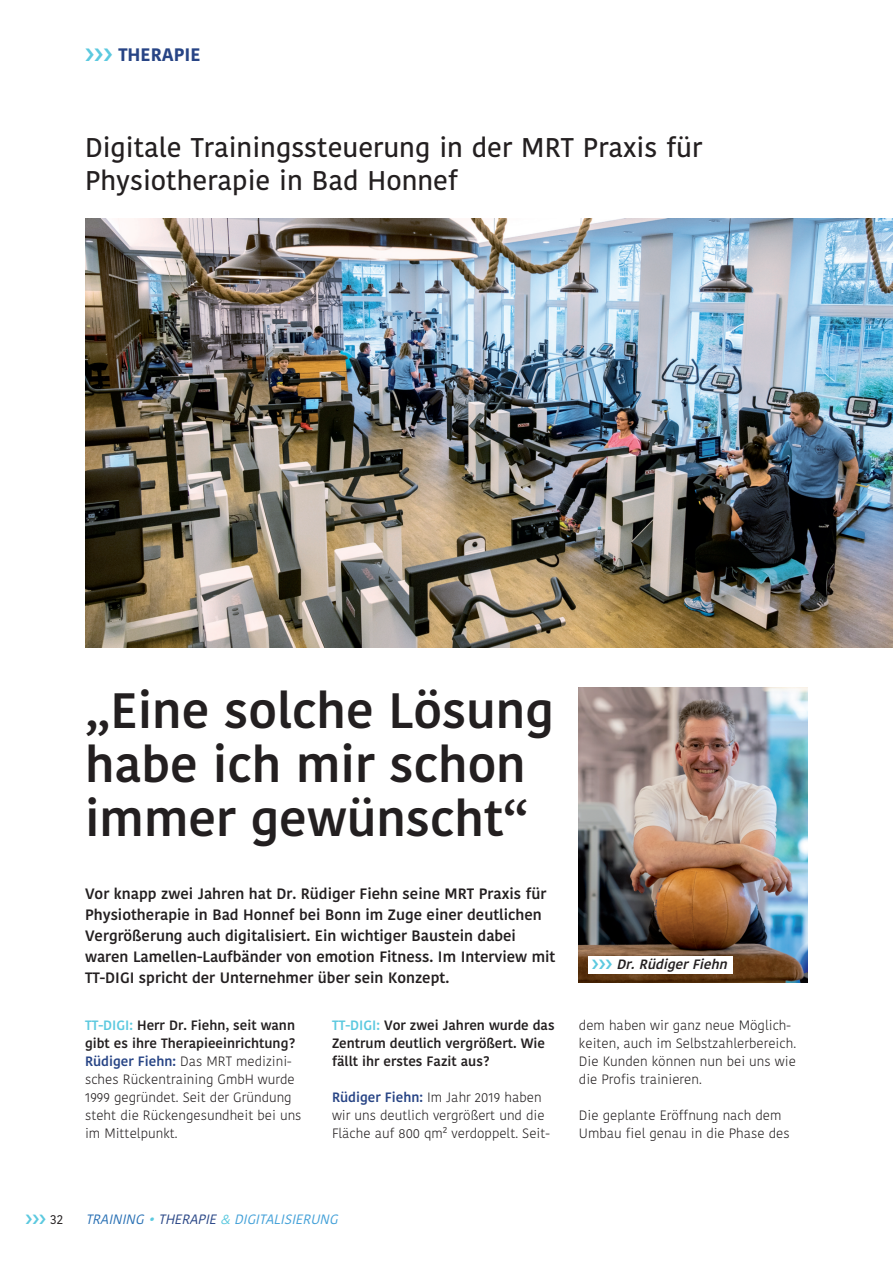
<style>
.page{position:relative;width:893px;height:1263px;background:#fff}
.page>*{position:absolute;margin:0;border:0;box-sizing:border-box;transform-origin:0 0}
.t1{font:600 49.5px/54px "Kohinoor Telugu";color:#231f20}
.t2{font:500 27px/33px "Kohinoor Telugu";color:#231f20}
.t3{font:700 18px "Kohinoor Telugu";color:#274485}
.t4{font:600 15px/21px "Kohinoor Telugu";color:#231f20}
.t5{font:300 13.5px/18.1px "Kohinoor Telugu";color:#231f20}
.t6{font:600 13.5px/18.1px "Kohinoor Telugu";color:#231f20}
.t7{font:italic 13.5px "Kohinoor Telugu";color:#42a0d8}
.t8{font:italic 600 13.5px "Kohinoor Telugu";color:#231f20}
.t9{font:13.5px "Kohinoor Telugu";color:#231f20}
.s1{font-weight:600;color:#5cc9df}
.s2{font-weight:600}
.s3{font-weight:600;color:#274485}
.s4{color:#5cc9df}
.s5{color:#2970b4}
.s6{color:#274485}
</style>
<div class="page">
<img style="left:85px;top:219px;width:808px;height:429px">
<img style="left:579px;top:687px;width:229px;height:296px">
<div style="left:588px;top:957px;width:145px;height:17px;background:#fff"></div>
<h3 class="t3" style="left:118px;top:48px;width:84px">THERAPIE</h3>
<h2 class="t2" style="left:85px;top:133px;width:619px">Digitale Trainingssteuerung in der MRT Praxis für<br>Physiotherapie in Bad Honnef</h2>
<h1 class="t1" style="left:85px;top:687px;width:471px">„Eine solche Lösung habe ich mir schon immer gewünscht“</h1>
<p class="t4" style="left:85px;top:884px;width:472px">Vor knapp zwei Jahren hat Dr. Rüdiger Fiehn seine MRT Praxis für Physiotherapie in Bad Honnef bei Bonn im Zuge einer deutlichen Vergrößerung auch digitalisiert. Ein wichtiger Baustein dabei waren Lamellen-Laufbänder von emotion Fitness. Im Interview mit TT-DIGI spricht der Unternehmer über sein Konzept.</p>
<p class="t5" style="left:85px;top:1017px;width:218px"><span class="s1">TT-DIGI:</span> <span class="s2">Herr Dr. Fiehn, seit wann gibt es ihre Therapieeinrichtung?<br></span><span class="s3">Rüdiger Fiehn:</span> Das MRT medizini&shy;sches Rückentraining GmbH wurde<br>1999 gegründet. Seit der Gründung steht die Rückengesundheit bei uns im Mittelpunkt.</p>
<p class="t6" style="left:332px;top:1017px;width:224px"><span class="s4">TT-DIGI:</span> Vor zwei Jahren wurde das<br>Zentrum deutlich vergrößert. Wie fällt ihr erstes Fazit aus?</p>
<p class="t5" style="left:332px;top:1089px;width:219px"><span class="s3">Rüdiger Fiehn:</span> Im Jahr 2019 haben wir uns deutlich vergrößert und die<br>Fläche auf 800 qm² verdoppelt. Seit-</p>
<p class="t8" style="left:617px;top:959px;width:114px">Dr. Rüdiger Fiehn</p>
<p class="t5" style="left:579px;top:1017px;width:219px">dem haben wir ganz neue Möglich&shy;keiten, auch im Selbstzahlerbereich.<br>Die Kunden können nun bei uns wie die Profis trainieren.</p>
<p class="t5" style="left:579px;top:1107px;width:212px">Die geplante Eröffnung nach dem<br>Umbau fiel genau in die Phase des</p>
<p class="t9" style="left:50px;top:1214px;width:14px">32</p>
<p class="t7" style="left:86px;top:1214px;width:256px"><span class="s5">TRAINING</span> <span class="s4">•</span> <span class="s6">THERAPIE</span> <span class="s4">&amp;</span> DIGITALISIERUNG</p>
</div>
